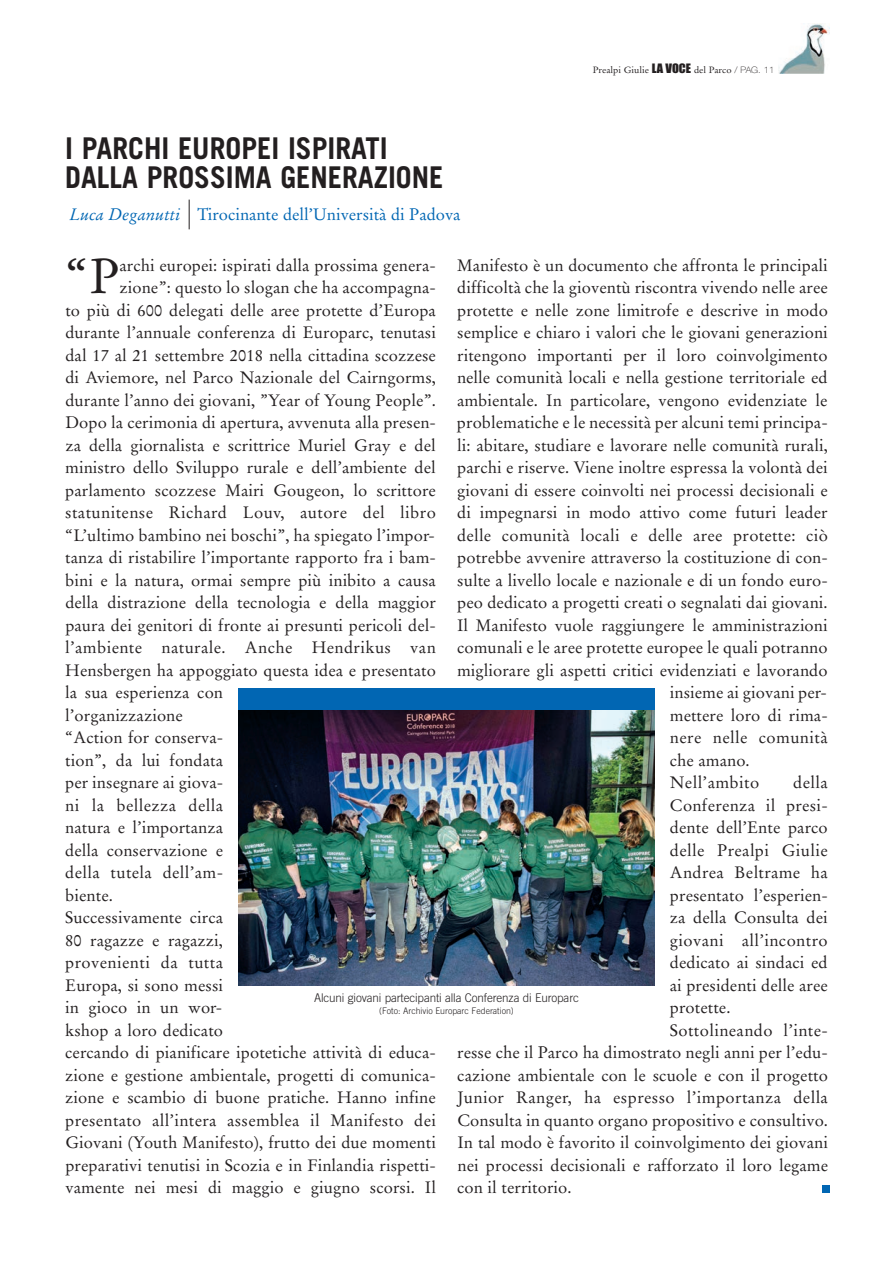
<style>
.page{position:relative;width:893px;height:1263px;background:#fff}
.page>*{position:absolute;margin:0;border:0;box-sizing:border-box;transform-origin:0 0}
.t1{font:48.6px "Stempel Garamond";color:#231f20}
.t2{font:700 30px/28.5px "Trade Gothic";color:#231f20;scale:.95 1}
.t3{font:16.5px "Stempel Garamond";letter-spacing:.005em;color:#231f20}
.t4{font:16.5px "Stempel Garamond";letter-spacing:.025em;color:#231f20}
.t5{font:16.5px "Stempel Garamond";color:#0166b3}
.t6{font:300 12px "Trade Gothic";letter-spacing:-.01em;color:#231f20}
.t7{font:9px "Stempel Garamond";color:#231f20;scale:1.05 1}
.t8{font:300 9px "Trade Gothic";color:#231f20}
.s1{font-family:"Impact";font-size:12px}
.s2{font-family:"Helvetica Neue";font-weight:100}
.s3{font-style:italic}
</style>
<div class="page">
<svg style="left:189px;top:200px;width:1px;height:29px"></svg>
<img style="left:778px;top:24px;width:51px;height:50px">
<img style="left:238px;top:709px;width:417px;height:277px">
<div style="left:238px;top:688px;width:417px;height:21px;background:#0166b3"></div>
<div style="left:822px;top:1185px;width:7px;height:8px;background:#0166b3"></div>
<p class="t7" style="left:593px;top:66px;width:174px">Prealpi Giulie <span class="s1">LA VOCE</span> del Parco <span class="s2">/ PAG. 11</span></p>
<h2 class="t2" style="left:65px;top:137px;width:399px">I PARCHI EUROPEI ISPIRATI<br>DALLA PROSSIMA GENERAZIONE</h2>
<p class="t5" style="left:69px;top:207px;width:393px"><span class="s3">Luca Deganutti</span> Tirocinante dell’Università di Padova</p>
<h1 class="t1" style="left:65px;top:255px;width:56px">“P</h1>
<p class="t3" style="left:119px;top:258px;width:318px">archi europei: ispirati dalla prossima genera-</p>
<p class="t3" style="left:457px;top:258px;width:372px">Manifesto è un documento che affronta le principali</p>
<p class="t3" style="left:457px;top:280px;width:372px">difficoltà che la gioventù riscontra vivendo nelle aree</p>
<p class="t3" style="left:457px;top:303px;width:372px">protette e nelle zone limitrofe e descrive in modo</p>
<p class="t3" style="left:457px;top:325px;width:372px">semplice e chiaro i valori che le giovani generazioni</p>
<p class="t3" style="left:457px;top:348px;width:372px">ritengono importanti per il loro coinvolgimento</p>
<p class="t3" style="left:457px;top:370px;width:372px">nelle comunità locali e nella gestione territoriale ed</p>
<p class="t3" style="left:457px;top:393px;width:372px">ambientale. In particolare, vengono evidenziate le</p>
<p class="t3" style="left:457px;top:415px;width:372px">problematiche e le necessità per alcuni temi principa-</p>
<p class="t3" style="left:457px;top:438px;width:372px">li: abitare, studiare e lavorare nelle comunità rurali,</p>
<p class="t3" style="left:457px;top:460px;width:372px">parchi e riserve. Viene inoltre espressa la volontà dei</p>
<p class="t3" style="left:457px;top:483px;width:372px">giovani di essere coinvolti nei processi decisionali e</p>
<p class="t3" style="left:457px;top:505px;width:372px">di impegnarsi in modo attivo come futuri leader</p>
<p class="t3" style="left:457px;top:528px;width:372px">delle comunità locali e delle aree protette: ciò</p>
<p class="t3" style="left:457px;top:550px;width:372px">potrebbe avvenire attraverso la costituzione di con-</p>
<p class="t3" style="left:457px;top:573px;width:372px">sulte a livello locale e nazionale e di un fondo euro-</p>
<p class="t3" style="left:457px;top:595px;width:372px">peo dedicato a progetti creati o segnalati dai giovani.</p>
<p class="t3" style="left:457px;top:618px;width:372px">Il Manifesto vuole raggiungere le amministrazioni</p>
<p class="t3" style="left:457px;top:640px;width:372px">comunali e le aree protette europee le quali potranno</p>
<p class="t3" style="left:457px;top:663px;width:372px">migliorare gli aspetti critici evidenziati e lavorando</p>
<p class="t3" style="left:670px;top:685px;width:159px">insieme ai giovani per-</p>
<p class="t3" style="left:670px;top:708px;width:159px">mettere loro di rima-</p>
<p class="t4" style="left:670px;top:730px;width:159px">nere nelle comunità</p>
<p class="t3" style="left:670px;top:753px;width:81px">che amano.</p>
<p class="t4" style="left:670px;top:775px;width:91px">Nell’ambito</p>
<p class="t3" style="left:793px;top:775px;width:36px">della</p>
<p class="t3" style="left:670px;top:798px;width:159px">Conferenza il presi-</p>
<p class="t3" style="left:670px;top:820px;width:159px">dente dell’Ente parco</p>
<p class="t4" style="left:670px;top:843px;width:159px">delle Prealpi Giulie</p>
<p class="t3" style="left:670px;top:865px;width:159px">Andrea Beltrame ha</p>
<p class="t3" style="left:670px;top:888px;width:159px">presentato l’esperien-</p>
<p class="t3" style="left:670px;top:910px;width:159px">za della Consulta dei</p>
<p class="t4" style="left:670px;top:933px;width:159px">giovani all’incontro</p>
<p class="t3" style="left:670px;top:955px;width:159px">dedicato ai sindaci ed</p>
<p class="t3" style="left:670px;top:978px;width:159px">ai presidenti delle aree</p>
<p class="t3" style="left:670px;top:1000px;width:62px">protette.</p>
<p class="t4" style="left:670px;top:1023px;width:159px">Sottolineando l’inte-</p>
<p class="t3" style="left:457px;top:1045px;width:372px">resse che il Parco ha dimostrato negli anni per l’edu-</p>
<p class="t3" style="left:457px;top:1068px;width:372px">cazione ambientale con le scuole e con il progetto</p>
<p class="t4" style="left:457px;top:1090px;width:372px">Junior Ranger, ha espresso l’importanza della</p>
<p class="t3" style="left:457px;top:1113px;width:372px">Consulta in quanto organo propositivo e consultivo.</p>
<p class="t3" style="left:457px;top:1135px;width:372px">In tal modo è favorito il coinvolgimento dei giovani</p>
<p class="t3" style="left:457px;top:1158px;width:372px">nei processi decisionali e rafforzato il loro legame</p>
<p class="t3" style="left:457px;top:1180px;width:116px">con il territorio.</p>
<p class="t3" style="left:119px;top:280px;width:318px">zione”: questo lo slogan che ha accompagna-</p>
<p class="t3" style="left:65px;top:303px;width:372px">to più di 600 delegati delle aree protette d’Europa</p>
<p class="t3" style="left:65px;top:325px;width:372px">durante l’annuale conferenza di Europarc, tenutasi</p>
<p class="t3" style="left:65px;top:348px;width:372px">dal 17 al 21 settembre 2018 nella cittadina scozzese</p>
<p class="t3" style="left:65px;top:370px;width:372px">di Aviemore, nel Parco Nazionale del Cairngorms,</p>
<p class="t3" style="left:65px;top:393px;width:372px">durante l’anno dei giovani, ”Year of Young People”.</p>
<p class="t3" style="left:65px;top:415px;width:372px">Dopo la cerimonia di apertura, avvenuta alla presen-</p>
<p class="t3" style="left:65px;top:438px;width:372px">za della giornalista e scrittrice Muriel Gray e del</p>
<p class="t3" style="left:65px;top:460px;width:372px">ministro dello Sviluppo rurale e dell’ambiente del</p>
<p class="t3" style="left:65px;top:483px;width:372px">parlamento scozzese Mairi Gougeon, lo scrittore</p>
<p class="t4" style="left:65px;top:505px;width:372px">statunitense Richard Louv, autore del libro</p>
<p class="t3" style="left:65px;top:528px;width:371px">“L’ultimo bambino nei boschi”, ha spiegato l’impor-</p>
<p class="t3" style="left:65px;top:550px;width:372px">tanza di ristabilire l’importante rapporto fra i bam-</p>
<p class="t3" style="left:65px;top:573px;width:372px">bini e la natura, ormai sempre più inibito a causa</p>
<p class="t3" style="left:65px;top:595px;width:372px">della distrazione della tecnologia e della maggior</p>
<p class="t3" style="left:65px;top:618px;width:372px">paura dei genitori di fronte ai presunti pericoli del-</p>
<p class="t4" style="left:65px;top:640px;width:372px">l’ambiente naturale. Anche Hendrikus van</p>
<p class="t3" style="left:65px;top:663px;width:372px">Hensbergen ha appoggiato questa idea e presentato</p>
<p class="t3" style="left:65px;top:685px;width:159px">la sua esperienza con</p>
<p class="t3" style="left:65px;top:708px;width:119px">l’organizzazione</p>
<p class="t3" style="left:65px;top:730px;width:159px">“Action for conserva-</p>
<p class="t3" style="left:65px;top:753px;width:159px">tion”, da lui fondata</p>
<p class="t3" style="left:65px;top:775px;width:159px">per insegnare ai giova-</p>
<p class="t4" style="left:65px;top:798px;width:159px">ni la bellezza della</p>
<p class="t3" style="left:65px;top:820px;width:159px">natura e l’importanza</p>
<p class="t3" style="left:65px;top:843px;width:159px">della conservazione e</p>
<p class="t4" style="left:65px;top:865px;width:159px">della tutela dell’am-</p>
<p class="t3" style="left:65px;top:888px;width:49px">biente.</p>
<p class="t3" style="left:65px;top:910px;width:159px">Successivamente circa</p>
<p class="t3" style="left:65px;top:933px;width:159px">80 ragazze e ragazzi,</p>
<p class="t4" style="left:65px;top:955px;width:159px">provenienti da tutta</p>
<p class="t3" style="left:65px;top:978px;width:159px">Europa, si sono messi</p>
<p class="t3" style="left:65px;top:1000px;width:158px">in gioco in un wor-</p>
<p class="t3" style="left:65px;top:1023px;width:159px">kshop a loro dedicato</p>
<p class="t3" style="left:65px;top:1045px;width:372px">cercando di pianificare ipotetiche attività di educa-</p>
<p class="t3" style="left:65px;top:1068px;width:372px">zione e gestione ambientale, progetti di comunica-</p>
<p class="t3" style="left:65px;top:1090px;width:372px">zione e scambio di buone pratiche. Hanno infine</p>
<p class="t3" style="left:65px;top:1113px;width:372px">presentato all’intera assemblea il Manifesto dei</p>
<p class="t3" style="left:65px;top:1135px;width:372px">Giovani (Youth Manifesto), frutto dei due momenti</p>
<p class="t3" style="left:65px;top:1158px;width:372px">preparativi tenutisi in Scozia e in Finlandia rispetti-</p>
<p class="t3" style="left:65px;top:1180px;width:372px">vamente nei mesi di maggio e giugno scorsi. Il</p>
<p class="t6" style="left:314px;top:993px;width:266px">Alcuni giovani partecipanti alla Conferenza di Europarc</p>
<p class="t8" style="left:379px;top:1008px;width:136px">(Foto: Archivio Europarc Federation)</p>
</div>
